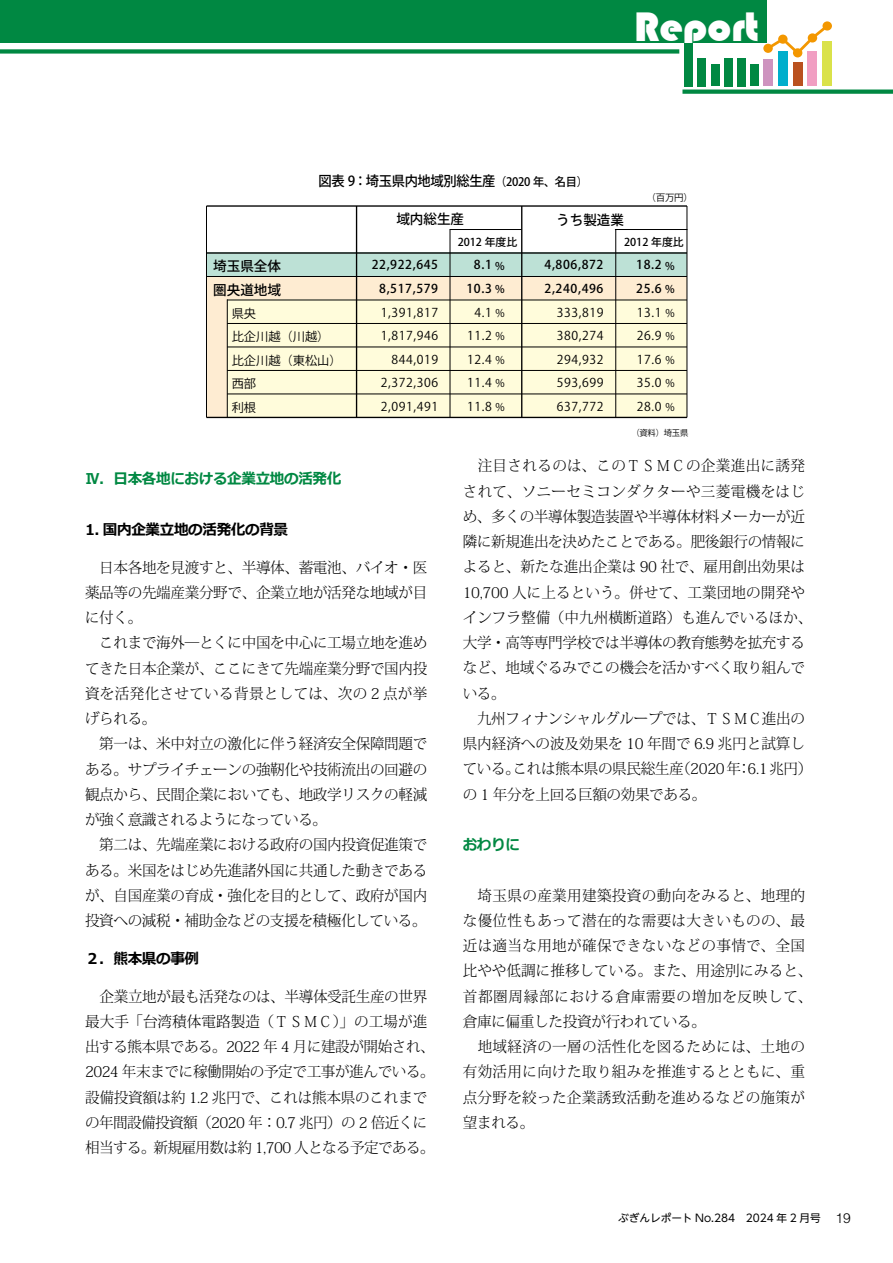
<style>
.page{position:relative;width:893px;height:1263px;background:#fff}
.page>*{position:absolute;margin:0;border:0;box-sizing:border-box;transform-origin:0 0}
.t1{font:42.45px "Bauhaus 93";color:#fff}
.t2{font:300 14.85px/25.2px "Koz Min Pr 6 N";letter-spacing:-.025em;color:#000}
.t3{font:300 14.85px/25.2px "Koz Min Pr 6 N";letter-spacing:.025em;color:#000}
.t4{font:700 14.85px "Meiryo";letter-spacing:-.025em;color:#000}
.t5{font:700 14.85px "Meiryo";letter-spacing:-.025em;color:#008842}
.t6{font:500 13.8px "Koz Go Pr 6 N";letter-spacing:-.025em;color:#000;scale:.96 1}
.t7{font:500 13.5px/23.7px "Koz Go Pr 6 N";color:#000}
.t8{font:12.15px/23.5px "Koz Go Pr 6 N";letter-spacing:.05em;color:#000;text-align:justify}
.t9{font:500 12.15px/23.5px "Koz Go Pr 6 N";letter-spacing:.05em;color:#000;text-align:right}
.t10{font:12.15px/23.5px "Koz Go Pr 6 N";color:#000}
.t11{font:500 10.8px/23.5px "Koz Go Pr 6 N";color:#000}
.t12{font:10.8px/23.5px "Koz Go Pr 6 N";color:#000;text-align:justify}
.t13{font:10.65px "UD Shin Go NT Pro";color:#000}
.t14{font:9.45px "Koz Go Pr 6 N";color:#000}
.t15{font:8.55px "Koz Go Pr 6 N";color:#000}
.s1{font-size:11.7px}
.s2{font-family:"Helvetica LT Std";font-weight:300;font-size:13.8px}
</style>
<div class="page">
<div style="left:0;top:0;width:766px;height:43px;background:#008842"></div>
<div style="left:822px;top:41px;width:10px;height:45px;background:#dae24a"></div>
<div style="left:808px;top:52px;width:9px;height:34px;background:#f19ec2"></div>
<div style="left:793px;top:63px;width:9px;height:23px;background:#ba511f"></div>
<div style="left:778px;top:52px;width:10px;height:34px;background:#00aecc"></div>
<div style="left:763px;top:60px;width:10px;height:26px;background:#ce93bf"></div>
<svg style="left:763px;top:21px;width:69px;height:36px"></svg>
<div style="left:685px;top:43px;width:8px;height:43px;background:#008842"></div>
<div style="left:698px;top:58px;width:8px;height:28px;background:#008842"></div>
<div style="left:711px;top:65px;width:8px;height:21px;background:#008842"></div>
<div style="left:724px;top:58px;width:8px;height:28px;background:#008842"></div>
<div style="left:737px;top:58px;width:8px;height:28px;background:#008842"></div>
<div style="left:750px;top:65px;width:9px;height:21px;background:#008842"></div>
<div style="left:0;top:49px;width:679px;height:5px;background:#008842"></div>
<svg style="left:682px;top:90px;width:211px;height:4px"></svg>
<div style="left:207px;top:253px;width:479px;height:139px;background:#bde1d6"></div>
<div style="left:207px;top:277px;width:479px;height:139px;background:#feecd2"></div>
<div style="left:227px;top:299px;width:459px;height:119px;background:#fffcdb"></div>
<hr style="left:206px;top:205px;width:481px;height:2px;background:#000">
<hr style="left:450px;top:229px;width:72px;height:1px;background:#000">
<hr style="left:206px;top:252px;width:481px;height:2px;background:#000">
<hr style="left:206px;top:276px;width:481px;height:1px;background:#000">
<hr style="left:227px;top:300px;width:460px;height:1px;background:#000">
<hr style="left:227px;top:323px;width:460px;height:1px;background:#000">
<hr style="left:227px;top:347px;width:460px;height:1px;background:#000">
<hr style="left:227px;top:370px;width:460px;height:1px;background:#000">
<hr style="left:227px;top:394px;width:460px;height:1px;background:#000">
<hr style="left:206px;top:417px;width:481px;height:1px;background:#000">
<hr style="left:206px;top:206px;width:1px;height:211px;background:#000">
<hr style="left:227px;top:299px;width:1px;height:118px;background:#000">
<hr style="left:356px;top:206px;width:1px;height:211px;background:#000">
<hr style="left:450px;top:229px;width:1px;height:188px;background:#000">
<hr style="left:615px;top:229px;width:72px;height:1px;background:#000">
<hr style="left:615px;top:229px;width:1px;height:188px;background:#000">
<hr style="left:521px;top:206px;width:1px;height:211px;background:#000">
<hr style="left:687px;top:206px;width:1px;height:211px;background:#000">
<h1 class="t1" style="left:634px;top:3px;width:127px">Report</h1>
<p class="t6" style="left:319px;top:174px;width:282px">図表 9：埼玉県内地域別総生産<span class="s1">（2020 年、名目）</span></p>
<p class="t7" style="left:396px;top:208px;width:69px">域内総生産</p>
<p class="t7" style="left:556px;top:208px;width:69px">うち製造業</p>
<p class="t14" style="left:646px;top:192px;width:48px">（百万円）</p>
<p class="t7" style="left:213px;top:254px;width:69px">埼玉県全体圏央道地域</p>
<p class="t10" style="left:232px;top:302px;width:111px">県央<br>比企川越（川越）比企川越（東松山）西部<br>利根</p>
<p class="t9" style="left:372px;top:253px;width:68px">22,922,645<br>8,517,579</p>
<p class="t8" style="left:381px;top:301px;width:59px;text-align:right">1,391,817<br>1,817,946<br>844,019<br>2,372,306<br>2,091,491</p>
<p class="t5" style="left:85px;top:468px;width:258px">Ⅳ．日本各地における企業立地の活発化</p>
<p class="t4" style="left:85px;top:519px;width:205px">1. 国内企業立地の活発化の背景</p>
<p class="t2" style="left:85px;top:555px;width:344px">　日本各地を見渡すと、半導体、蓄電池、バイオ・医薬品等の先端産業分野で、企業立地が活発な地域が目に付く。<br>　これまで海外─とくに中国を中心に工場立地を進めてきた日本企業が、ここにきて先端産業分野で国内投資を活発化させている背景としては、次の 2 点が挙げられる。<br>　第一は、米中対立の激化に伴う経済安全保障問題である。サプライチェーンの強靭化や技術流出の回避の観点から、民間企業においても、地政学リスクの軽減が強く意識されるようになっている。<br>　第二は、先端産業における政府の国内投資促進策である。米国をはじめ先進諸外国に共通した動きであるが、自国産業の育成・強化を目的として、政府が国内投資への減税・補助金などの支援を積極化している。</p>
<p class="t4" style="left:85px;top:948px;width:116px">２．熊本県の事例</p>
<p class="t2" style="left:85px;top:984px;width:351px">　企業立地が最も活発なのは、半導体受託生産の世界最大手「台湾積体電路製造（ＴＳＭＣ）」の工場が進出する熊本県である。2022 年 4 月に建設が開始され、<br>2024 年末までに稼働開始の予定で工事が進んでいる。設備投資額は約 1.2 兆円で、これは熊本県のこれまでの年間設備投資額（2020 年：0.7 兆円）の 2 倍近くに相当する。新規雇用数は約 1,700 人となる予定である。</p>
<p class="t11" style="left:458px;top:231px;width:61px">2012 年度比</p>
<p class="t9" style="left:466px;top:253px;width:27px">8.1<br>10.3</p>
<p class="t8" style="left:467px;top:301px;width:26px;text-indent:7px">4.1<br>11.2<br>12.4<br>11.4<br>11.8</p>
<p class="t11" style="left:495px;top:254px;width:11px">% %</p>
<p class="t12" style="left:496px;top:301px;width:11px">% % % % %</p>
<p class="t9" style="left:544px;top:253px;width:60px;text-align:left">4,806,872<br>2,240,496</p>
<p class="t8" style="left:557px;top:301px;width:48px">333,819<br>380,274<br>294,932<br>593,699<br>637,772</p>
<p class="t11" style="left:624px;top:231px;width:61px">2012 年度比</p>
<p class="t9" style="left:636px;top:253px;width:27px;text-align:left">18.2<br>25.6</p>
<p class="t8" style="left:637px;top:301px;width:26px">13.1<br>26.9<br>17.6<br>35.0<br>28.0</p>
<p class="t11" style="left:665px;top:254px;width:11px">% %</p>
<p class="t12" style="left:665px;top:301px;width:11px">% % % % %</p>
<p class="t15" style="left:631px;top:427px;width:59px">（資料）埼玉県</p>
<p class="t2" style="left:463px;top:454px;width:351px">　注目されるのは、このＴＳＭＣの企業進出に誘発されて、ソニーセミコンダクターや三菱電機をはじめ、多くの半導体製造装置や半導体材料メーカーが近隣に新規進出を決めたことである。肥後銀行の情報によると、新たな進出企業は 90 社で、雇用創出効果は<br>10,700 人に上るという。併せて、工業団地の開発やインフラ整備（中九州横断道路）も進んでいるほか、大学・高等専門学校では半導体の教育態勢を拡充するなど、地域ぐるみでこの機会を活かすべく取り組んでいる。<br>　九州フィナンシャルグループでは、ＴＳＭＣ進出の県内経済への波及効果を 10 年間で 6.9 兆円と試算している。これは熊本県の県民総生産（2020年：6.1兆円）の 1 年分を上回る巨額の効果である。</p>
<p class="t5" style="left:463px;top:834px;width:59px">おわりに</p>
<p class="t3" style="left:463px;top:883px;width:351px">　埼玉県の産業用建築投資の動向をみると、地理的な優位性もあって潜在的な需要は大きいものの、最近は適当な用地が確保できないなどの事情で、全国比やや低調に推移している。また、用途別にみると、首都圏周縁部における倉庫需要の増加を反映して、倉庫に偏重した投資が行われている。<br>　地域経済の一層の活性化を図るためには、土地の有効活用に向けた取り組みを推進するとともに、重点分野を絞った企業誘致活動を進めるなどの施策が望まれる。</p>
<p class="t13" style="left:618px;top:1210px;width:234px">ぶぎんレポート No.284　2024 年 2 月号 <span class="s2">19</span></p>
</div>
